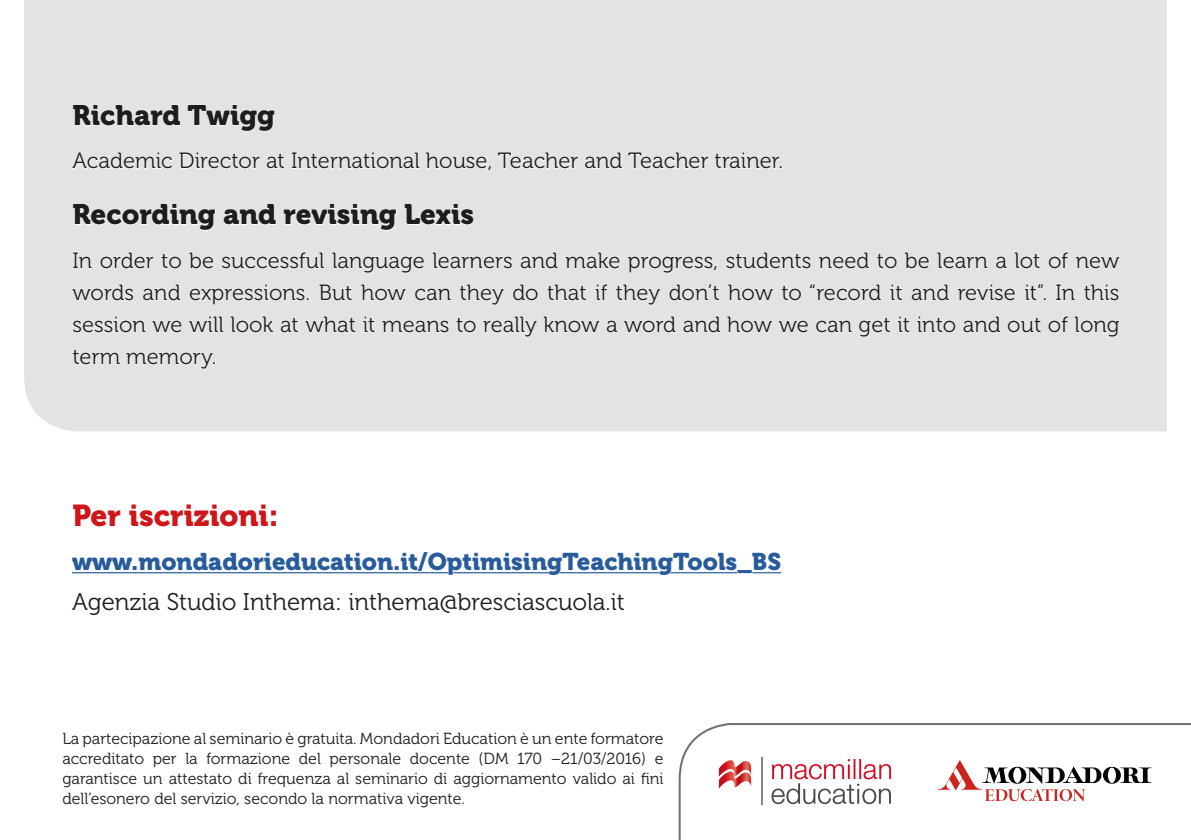
<style>
.page{position:relative;width:1191px;height:840px;background:#fff}
.page>*{position:absolute;margin:0;border:0;box-sizing:border-box;transform-origin:0 0}
.t1{font:30px "Museo 900";color:#cd171a}
.t2{font:28px "Museo 900";color:#1d1d1b}
.t3{font:24px "Museo 900";color:#275b9b}
.t4{font:24px "Museo 300";color:#1d1d1b}
.t5{font:22px/32px "Museo 300";color:#1d1d1b;text-align:justify}
.t6{font:16px/20px "Museo 300";color:#1d1d1b;text-align:justify}
</style>
<div class="page">
<div style="left:24px;top:0;width:1142px;height:431px;background:#e3e3e3"></div>
<svg style="left:678px;top:723px;width:513px;height:116px"></svg>
<svg style="left:719px;top:759px;width:32px;height:30px"></svg>
<hr style="left:761px;top:756px;width:1px;height:47px;background:#878787">
<svg style="left:771px;top:758px;width:120px;height:45px"></svg>
<svg style="left:937px;top:759px;width:214px;height:41px"></svg>
<hr style="left:72px;top:572px;width:709px;height:1px;background:#275b9b">
<svg style="left:72px;top:572px;width:665px;height:2px"></svg>
<div style="left:737px;top:570px;width:15px;height:3px;border:1px solid #fff"></div>
<svg style="left:72px;top:104px;width:109px;height:22px"></svg>
<svg style="left:187px;top:104px;width:89px;height:28px"></svg>
<svg style="left:72px;top:152px;width:101px;height:17px"></svg>
<svg style="left:179px;top:152px;width:81px;height:17px"></svg>
<svg style="left:266px;top:153px;width:19px;height:16px"></svg>
<svg style="left:291px;top:152px;width:491px;height:19px"></svg>
<svg style="left:72px;top:203px;width:144px;height:28px"></svg>
<svg style="left:223px;top:203px;width:54px;height:23px"></svg>
<svg style="left:283px;top:203px;width:114px;height:28px"></svg>
<svg style="left:404px;top:203px;width:70px;height:23px"></svg>
<svg style="left:72px;top:251px;width:21px;height:18px"></svg>
<svg style="left:100px;top:251px;width:54px;height:18px"></svg>
<svg style="left:161px;top:252px;width:21px;height:17px"></svg>
<svg style="left:189px;top:251px;width:25px;height:18px"></svg>
<svg style="left:221px;top:251px;width:104px;height:18px"></svg>
<svg style="left:331px;top:251px;width:94px;height:22px"></svg>
<svg style="left:432px;top:251px;width:81px;height:18px"></svg>
<svg style="left:520px;top:251px;width:38px;height:18px"></svg>
<svg style="left:565px;top:251px;width:55px;height:18px"></svg>
<svg style="left:627px;top:255px;width:91px;height:18px"></svg>
<svg style="left:725px;top:251px;width:86px;height:18px"></svg>
<svg style="left:818px;top:251px;width:51px;height:18px"></svg>
<svg style="left:876px;top:252px;width:21px;height:17px"></svg>
<svg style="left:904px;top:251px;width:25px;height:18px"></svg>
<svg style="left:936px;top:251px;width:52px;height:18px"></svg>
<svg style="left:995px;top:255px;width:12px;height:14px"></svg>
<svg style="left:1013px;top:251px;width:27px;height:18px"></svg>
<svg style="left:1048px;top:251px;width:21px;height:18px"></svg>
<svg style="left:1075px;top:255px;width:45px;height:14px"></svg>
<svg style="left:72px;top:283px;width:62px;height:18px"></svg>
<svg style="left:142px;top:283px;width:39px;height:18px"></svg>
<svg style="left:189px;top:283px;width:120px;height:22px"></svg>
<svg style="left:318px;top:283px;width:35px;height:18px"></svg>
<svg style="left:360px;top:283px;width:47px;height:18px"></svg>
<svg style="left:414px;top:287px;width:37px;height:14px"></svg>
<svg style="left:459px;top:283px;width:45px;height:22px"></svg>
<svg style="left:512px;top:283px;width:27px;height:18px"></svg>
<svg style="left:547px;top:283px;width:40px;height:18px"></svg>
<svg style="left:595px;top:283px;width:13px;height:18px"></svg>
<svg style="left:615px;top:283px;width:46px;height:22px"></svg>
<svg style="left:668px;top:283px;width:52px;height:18px"></svg>
<svg style="left:727px;top:283px;width:46px;height:18px"></svg>
<svg style="left:781px;top:284px;width:21px;height:17px"></svg>
<svg style="left:809px;top:283px;width:73px;height:18px"></svg>
<svg style="left:889px;top:283px;width:14px;height:18px"></svg>
<svg style="left:911px;top:283px;width:38px;height:18px"></svg>
<svg style="left:957px;top:283px;width:58px;height:18px"></svg>
<svg style="left:1024px;top:283px;width:21px;height:18px"></svg>
<svg style="left:1055px;top:283px;width:20px;height:18px"></svg>
<svg style="left:1083px;top:283px;width:36px;height:18px"></svg>
<svg style="left:72px;top:315px;width:74px;height:18px"></svg>
<svg style="left:152px;top:315px;width:72px;height:18px"></svg>
<svg style="left:230px;top:315px;width:44px;height:18px"></svg>
<svg style="left:280px;top:316px;width:19px;height:17px"></svg>
<svg style="left:305px;top:315px;width:51px;height:18px"></svg>
<svg style="left:362px;top:315px;width:14px;height:18px"></svg>
<svg style="left:382px;top:319px;width:67px;height:14px"></svg>
<svg style="left:455px;top:316px;width:21px;height:17px"></svg>
<svg style="left:482px;top:315px;width:55px;height:22px"></svg>
<svg style="left:543px;top:315px;width:57px;height:18px"></svg>
<svg style="left:606px;top:315px;width:70px;height:18px"></svg>
<svg style="left:682px;top:315px;width:126px;height:18px"></svg>
<svg style="left:815px;top:319px;width:37px;height:14px"></svg>
<svg style="left:858px;top:315px;width:52px;height:22px"></svg>
<svg style="left:916px;top:315px;width:40px;height:18px"></svg>
<svg style="left:962px;top:315px;width:39px;height:18px"></svg>
<svg style="left:1007px;top:316px;width:34px;height:17px"></svg>
<svg style="left:1047px;top:315px;width:21px;height:18px"></svg>
<svg style="left:1074px;top:315px;width:46px;height:22px"></svg>
<svg style="left:72px;top:348px;width:143px;height:21px"></svg>
<p class="t2" style="left:72px;top:99px;width:204px">Richard Twigg</p>
<p class="t5" style="left:72px;top:145px;width:712px">Academic Director at International house, Teacher and Teacher trainer.</p>
<p class="t2" style="left:72px;top:198px;width:403px">Recording and revising Lexis</p>
<p class="t5" style="left:72px;top:244px;width:1048px">In order to be successful language learners and make progress, students need to be learn a lot of new words and expressions. But how can they do that if they don’t how to “record it and revise it”. In this session we will look at what it means to really know a word and how we can get it into and out of long term memory.</p>
<h1 class="t1" style="left:72px;top:498px;width:207px">Per iscrizioni:</h1>
<p class="t3" style="left:72px;top:548px;width:710px">www.mondadorieducation.it/OptimisingTeachingTools_BS</p>
<p class="t4" style="left:72px;top:589px;width:554px">Agenzia Studio Inthema: inthema@bresciascuola.it</p>
<p class="t6" style="left:62px;top:728px;width:602px">La partecipazione al seminario è gratuita. Mondadori Education è un ente formatore accreditato per la formazione del personale docente (DM 170 –21/03/2016) e garantisce un attestato di frequenza al seminario di aggiornamento valido ai fini dell’esonero del servizio, secondo la normativa vigente.</p>
</div>
